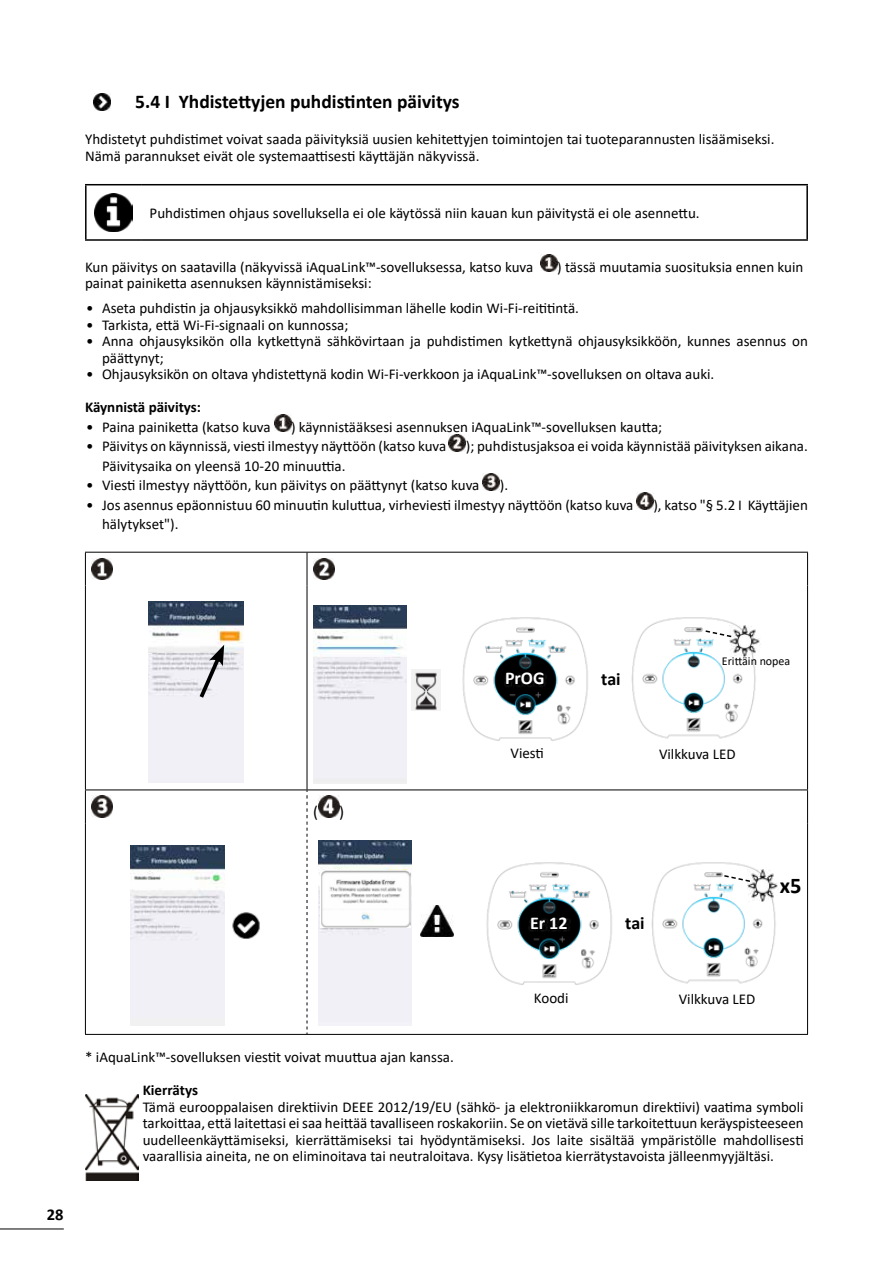
<style>
.page{position:relative;width:893px;height:1263px;background:#fff}
.page>*{position:absolute;margin:0;border:0;box-sizing:border-box;transform-origin:0 0}
.t1{font:700 22.5px "Calibri";color:#000}
.t2{font:700 19.5px "Calibri";color:#000}
.t3{font:700 18px "Calibri";color:#fff}
.t4{font:700 18px "Calibri";letter-spacing:-.005em;color:#000}
.t5{font:700 16.5px "Calibri";color:#000}
.t6{font:16.5px "Calibri";color:#000}
.t7{font:15px/16.5px "Calibri";color:#000}
.t8{font:700 15px "Calibri";color:#000}
.t9{font:12px "Calibri";color:#000}
</style>
<div class="page">
<hr style="left:0;top:1228px;width:64px;height:1px;background:#000">
<img style="left:94px;top:94px;width:17px;height:17px">
<hr style="left:85px;top:184px;width:56px;height:1px;background:#000">
<hr style="left:85px;top:185px;width:2px;height:54px;background:#000">
<hr style="left:141px;top:184px;width:667px;height:1px;background:#000">
<hr style="left:806px;top:185px;width:2px;height:54px;background:#000">
<hr style="left:85px;top:239px;width:56px;height:2px;background:#000">
<hr style="left:141px;top:239px;width:667px;height:2px;background:#000">
<img style="left:94px;top:193px;width:39px;height:38px">
<img style="left:540px;top:255px;width:17px;height:17px">
<img style="left:274px;top:415px;width:17px;height:17px">
<img style="left:449px;top:434px;width:17px;height:17px">
<img style="left:483px;top:473px;width:17px;height:17px">
<img style="left:636px;top:493px;width:17px;height:17px">
<hr style="left:85px;top:552px;width:222px;height:1px;background:#000">
<hr style="left:85px;top:552px;width:1px;height:33px;background:#000">
<hr style="left:307px;top:552px;width:501px;height:1px;background:#000">
<hr style="left:307px;top:552px;width:1px;height:33px;background:#000">
<hr style="left:807px;top:552px;width:1px;height:33px;background:#000">
<hr style="left:85px;top:585px;width:1px;height:204px;background:#000">
<hr style="left:307px;top:585px;width:1px;height:204px;background:#000">
<hr style="left:807px;top:585px;width:1px;height:204px;background:#000">
<hr style="left:85px;top:789px;width:222px;height:1px;background:#000">
<hr style="left:85px;top:790px;width:1px;height:33px;background:#000">
<hr style="left:85px;top:823px;width:1px;height:211px;background:#000">
<hr style="left:85px;top:1034px;width:222px;height:1px;background:#000">
<svg style="left:307px;top:790px;width:1px;height:244px"></svg>
<hr style="left:307px;top:789px;width:501px;height:1px;background:#000">
<hr style="left:807px;top:790px;width:1px;height:33px;background:#000">
<hr style="left:807px;top:823px;width:1px;height:211px;background:#000">
<hr style="left:307px;top:1034px;width:501px;height:1px;background:#000">
<img style="left:91px;top:558px;width:22px;height:21px">
<img style="left:313px;top:558px;width:21px;height:21px">
<img style="left:148px;top:601px;width:96px;height:181px">
<svg style="left:196px;top:645px;width:28px;height:57px"></svg>
<img style="left:411px;top:670px;width:30px;height:40px">
<img style="left:313px;top:605px;width:93px;height:179px">
<img style="left:462px;top:617px;width:126px;height:124px">
<img style="left:631px;top:617px;width:125px;height:122px">
<img style="left:730px;top:625px;width:31px;height:31px">
<svg style="left:704px;top:629px;width:29px;height:9px"></svg>
<img style="left:91px;top:796px;width:22px;height:21px">
<img style="left:318px;top:796px;width:21px;height:21px">
<img style="left:130px;top:845px;width:95px;height:181px">
<img style="left:232px;top:912px;width:28px;height:27px">
<img style="left:486px;top:862px;width:126px;height:123px">
<img style="left:651px;top:862px;width:125px;height:122px">
<img style="left:747px;top:870px;width:31px;height:31px">
<svg style="left:723px;top:874px;width:29px;height:9px"></svg>
<img style="left:318px;top:840px;width:94px;height:185px">
<img style="left:320px;top:870px;width:90px;height:57px">
<img style="left:420px;top:905px;width:34px;height:31px">
<img style="left:85px;top:1095px;width:53px;height:85px">
<h2 class="t2" style="left:135px;top:88px;width:326px">5.4 I Yhdistettyjen puhdistinten päivitys</h2>
<p class="t7" style="left:85px;top:131px;width:691px">Yhdistetyt puhdistimet voivat saada päivityksiä uusien kehitettyjen toimintojen tai tuoteparannusten lisäämiseksi.<br>Nämä parannukset eivät ole systemaattisesti käyttäjän näkyvissä.</p>
<p class="t7" style="left:150px;top:204px;width:552px">Puhdistimen ohjaus sovelluksella ei ole käytössä niin kauan kun päivitystä ei ole asennettu.</p>
<p class="t7" style="left:85px;top:258px;width:450px">Kun päivitys on saatavilla (näkyvissä iAquaLink™-sovelluksessa, katso kuva</p>
<p class="t7" style="left:557px;top:258px;width:248px">) tässä muutamia suosituksia ennen kuin</p>
<p class="t7" style="left:85px;top:275px;width:288px">painat painiketta asennuksen käynnistämiseksi:</p>
<p class="t7" style="left:86px;top:300px;width:494px">• Aseta puhdistin ja ohjausyksikkö mahdollisimman lähelle kodin Wi-Fi-reititintä.</p>
<p class="t7" style="left:86px;top:316px;width:264px">• Tarkista, että Wi-Fi-signaali on kunnossa;</p>
<p class="t7" style="left:102px;top:333px;width:707px;text-indent:-16px">• Anna ohjausyksikön olla kytkettynä sähkövirtaan ja puhdistimen kytkettynä ohjausyksikköön, kunnes asennus on päättynyt;</p>
<p class="t7" style="left:86px;top:366px;width:630px">• Ohjausyksikön on oltava yhdistettynä kodin Wi-Fi-verkkoon ja iAquaLink™-sovelluksen on oltava auki.</p>
<p class="t8" style="left:85px;top:397px;width:117px">Käynnistä päivitys:</p>
<p class="t7" style="left:86px;top:418px;width:186px">• Paina painiketta (katso kuva</p>
<p class="t7" style="left:291px;top:418px;width:373px">) käynnistääksesi asennuksen iAquaLink™-sovelluksen kautta;</p>
<p class="t7" style="left:86px;top:438px;width:362px">• Päivitys on käynnissä, viesti ilmestyy näyttöön (katso kuva</p>
<p class="t7" style="left:466px;top:438px;width:343px">); puhdistusjaksoa ei voida käynnistää päivityksen aikana.</p>
<p class="t7" style="left:102px;top:457px;width:245px">Päivitysaika on yleensä 10-20 minuuttia.</p>
<p class="t7" style="left:86px;top:477px;width:395px">• Viesti ilmestyy näyttöön, kun päivitys on päättynyt (katso kuva</p>
<p class="t7" style="left:500px;top:477px;width:10px">).</p>
<p class="t7" style="left:86px;top:496px;width:549px">• Jos asennus epäonnistuu 60 minuutin kuluttua, virheviesti ilmestyy näyttöön (katso kuva</p>
<p class="t7" style="left:653px;top:496px;width:156px">), katso "§ 5.2 I Käyttäjien</p>
<p class="t7" style="left:102px;top:516px;width:78px">hälytykset").</p>
<p class="t3" style="left:505px;top:665px;width:41px">PrOG</p>
<p class="t4" style="left:601px;top:666px;width:21px">tai</p>
<p class="t9" style="left:722px;top:653px;width:70px">Erittäin nopea</p>
<p class="t6" style="left:313px;top:800px;width:6px">(</p>
<p class="t6" style="left:339px;top:800px;width:6px">)</p>
<p class="t7" style="left:510px;top:744px;width:35px">Viesti</p>
<p class="t7" style="left:659px;top:745px;width:78px">Vilkkuva LED</p>
<p class="t3" style="left:530px;top:910px;width:39px">Er 12</p>
<p class="t4" style="left:625px;top:911px;width:21px">tai</p>
<h1 class="t1" style="left:780px;top:870px;width:23px">x5</h1>
<p class="t5" style="left:47px;top:1203px;width:18px">28</p>
<p class="t7" style="left:534px;top:989px;width:36px">Koodi</p>
<p class="t7" style="left:679px;top:990px;width:78px">Vilkkuva LED</p>
<p class="t7" style="left:85px;top:1048px;width:370px">* iAquaLink™-sovelluksen viestit voivat muuttua ajan kanssa.</p>
<p class="t8" style="left:143px;top:1079px;width:57px">Kierrätys</p>
<p class="t7" style="left:143px;top:1098px;width:662px;text-align:justify">Tämä eurooppalaisen direktiivin DEEE 2012/19/EU (sähkö- ja elektroniikkaromun direktiivi) vaatima symboli tarkoittaa, että laitettasi ei saa heittää tavalliseen roskakoriin. Se on vietävä sille tarkoitettuun keräyspisteeseen uudelleenkäyttämiseksi, kierrättämiseksi tai hyödyntämiseksi. Jos laite sisältää ympäristölle mahdollisesti vaarallisia aineita, ne on eliminoitava tai neutraloitava. Kysy lisätietoa kierrätystavoista jälleenmyyjältäsi.</p>
</div>
